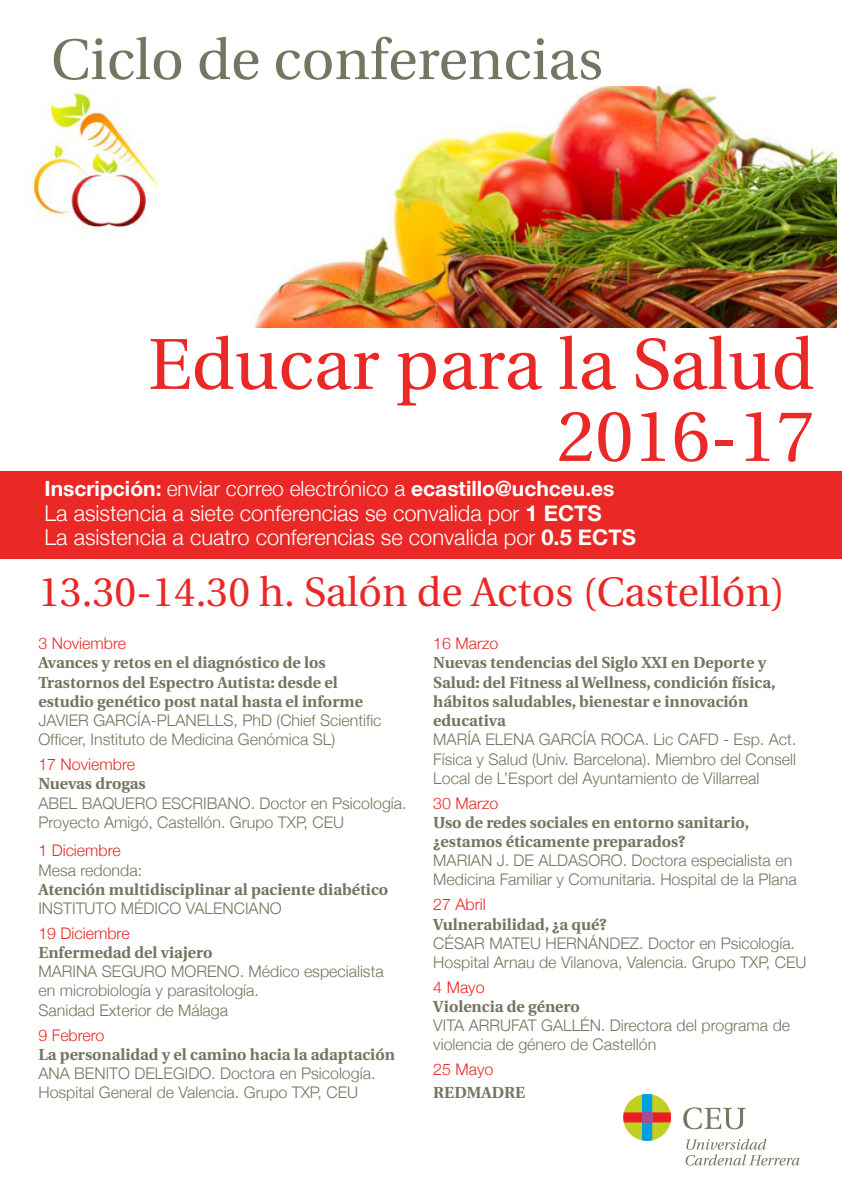
<style>
.page{position:relative;width:842px;height:1191px;background:#fff}
.page>*{position:absolute;margin:0;border:0;box-sizing:border-box;transform-origin:0 0}
.t1{font:72px/72px "Utopia";color:#ea2826;text-align:right}
.t2{font:57.1px "Utopia";color:#767561}
.t3{font:41px "Utopia";color:#ea2826}
.t4{font:300 21.9px "Helvetica Neue";color:#fff}
.t5{font:700 21px "Helvetica Neue";color:#fff}
.t6{font:300 16px/19.2px "Helvetica Neue";color:#767561}
.t7{font:700 16px/19.2px "Utopia";color:#767561}
.t8{font:300 16px "Helvetica Neue";color:#ea2826}
.s1{font-weight:300}
.s2{font-weight:700}
.s3{font-family:"Helvetica Neue";font-weight:300}
</style>
<div class="page">
<div style="left:0;top:471px;width:842px;height:87px;background:#ea2826"></div>
<svg style="left:686px;top:1138px;width:114px;height:27px"></svg>
<svg style="left:623px;top:1094px;width:48px;height:46px"></svg>
<div style="left:642px;top:1112px;width:10px;height:10px;background:#ab4c92"></div>
<svg style="left:683px;top:1107px;width:63px;height:22px"></svg>
<img style="left:25px;top:86px;width:811px;height:241px">
<div style="left:159px;top:132px;width:194px;height:105px;background:#fff"></div>
<p class="t2" style="left:51px;top:28px;width:553px">Ciclo de conferencias</p>
<p class="t1" style="left:148px;top:330px;width:668px">Educar para la Salud<br>2016-17</p>
<p class="t5" style="left:45px;top:469px;width:572px">Inscripción: <span class="s1">enviar correo electrónico a</span> ecastillo@uchceu.es</p>
<p class="t4" style="left:45px;top:495px;width:559px">La asistencia a siete conferencias se convalida por <span class="s2">1 ECTS</span></p>
<p class="t4" style="left:45px;top:519px;width:593px">La asistencia a cuatro conferencias se convalida por <span class="s2">0.5 ECTS</span></p>
<p class="t3" style="left:38px;top:569px;width:748px">13.30-14.30 h. Salón de Actos (Castellón)</p>
<p class="t8" style="left:38px;top:630px;width:89px">3 Noviembre</p>
<p class="t7" style="left:38px;top:653px;width:289px">Avances y retos en el diagnóstico de los</p>
<p class="t7" style="left:38px;top:672px;width:301px">Trastornos del Espectro Autista: desde el</p>
<p class="t7" style="left:38px;top:692px;width:326px">estudio genético post natal hasta el informe</p>
<p class="t6" style="left:38px;top:710px;width:345px">JAVIER GARCÍA-PLANELLS, PhD (Chief Scientific<br>Officer, Instituto de Medicina Genómica SL)</p>
<p class="t8" style="left:38px;top:751px;width:98px">17 Noviembre</p>
<p class="t7" style="left:38px;top:774px;width:109px">Nuevas drogas</p>
<p class="t6" style="left:38px;top:792px;width:370px">ABEL BAQUERO ESCRIBANO. Doctor en Psicología.<br>Proyecto Amigó, Castellón. Grupo TXP, CEU</p>
<p class="t8" style="left:38px;top:837px;width:84px">1 Diciembre</p>
<p class="t6" style="left:38px;top:859px;width:105px">Mesa redonda:</p>
<p class="t7" style="left:38px;top:879px;width:351px">Atención multidisciplinar al paciente diabético<br><span class="s3">INSTITUTO MÉDICO VALENCIANO</span></p>
<p class="t8" style="left:38px;top:920px;width:93px">19 Diciembre</p>
<p class="t7" style="left:38px;top:943px;width:176px">Enfermedad del viajero</p>
<p class="t6" style="left:38px;top:961px;width:347px">MARINA SEGURO MORENO. Médico especialista en microbiología y parasitología.<br>Sanidad Exterior de Málaga</p>
<p class="t8" style="left:38px;top:1022px;width:68px">9 Febrero</p>
<p class="t7" style="left:38px;top:1044px;width:358px">La personalidad y el camino hacia la adaptación</p>
<p class="t6" style="left:38px;top:1062px;width:339px">ANA BENITO DELEGIDO. Doctora en Psicología.<br>Hospital General de Valencia. Grupo TXP, CEU</p>
<p class="t8" style="left:433px;top:630px;width:67px">16 Marzo</p>
<p class="t7" style="left:433px;top:653px;width:344px">Nuevas tendencias del Siglo XXI en Deporte y Salud: del Fitness al Wellness, condición física, hábitos saludables, bienestar e innovación educativa</p>
<p class="t6" style="left:433px;top:729px;width:365px;text-align:justify">MARÍA ELENA GARCÍA ROCA. Lic CAFD - Esp. Act.<br>Física y Salud (Univ. Barcelona). Miembro del Consell Local de L’Esport del Ayuntamiento de Villarreal</p>
<p class="t8" style="left:433px;top:790px;width:67px">30 Marzo</p>
<p class="t7" style="left:433px;top:813px;width:317px">Uso de redes sociales en entorno sanitario, ¿estamos éticamente preparados?</p>
<p class="t6" style="left:433px;top:850px;width:365px">MARIAN J. DE ALDASORO. Doctora especialista en<br>Medicina Familiar y Comunitaria. Hospital de la Plana</p>
<p class="t8" style="left:433px;top:891px;width:54px">27 Abril</p>
<p class="t7" style="left:433px;top:914px;width:175px">Vulnerabilidad, ¿a qué?</p>
<p class="t6" style="left:433px;top:932px;width:375px">CÉSAR MATEU HERNÁNDEZ. Doctor en Psicología.<br>Hospital Arnau de Vilanova, Valencia. Grupo TXP, CEU</p>
<p class="t8" style="left:433px;top:974px;width:53px">4 Mayo</p>
<p class="t7" style="left:433px;top:997px;width:148px">Violencia de género</p>
<p class="t6" style="left:433px;top:1015px;width:358px">VITA ARRUFAT GALLÉN. Directora del programa de violencia de género de Castellón</p>
<p class="t8" style="left:433px;top:1056px;width:62px">25 Mayo</p>
<p class="t7" style="left:433px;top:1083px;width:93px">REDMADRE</p>
</div>
